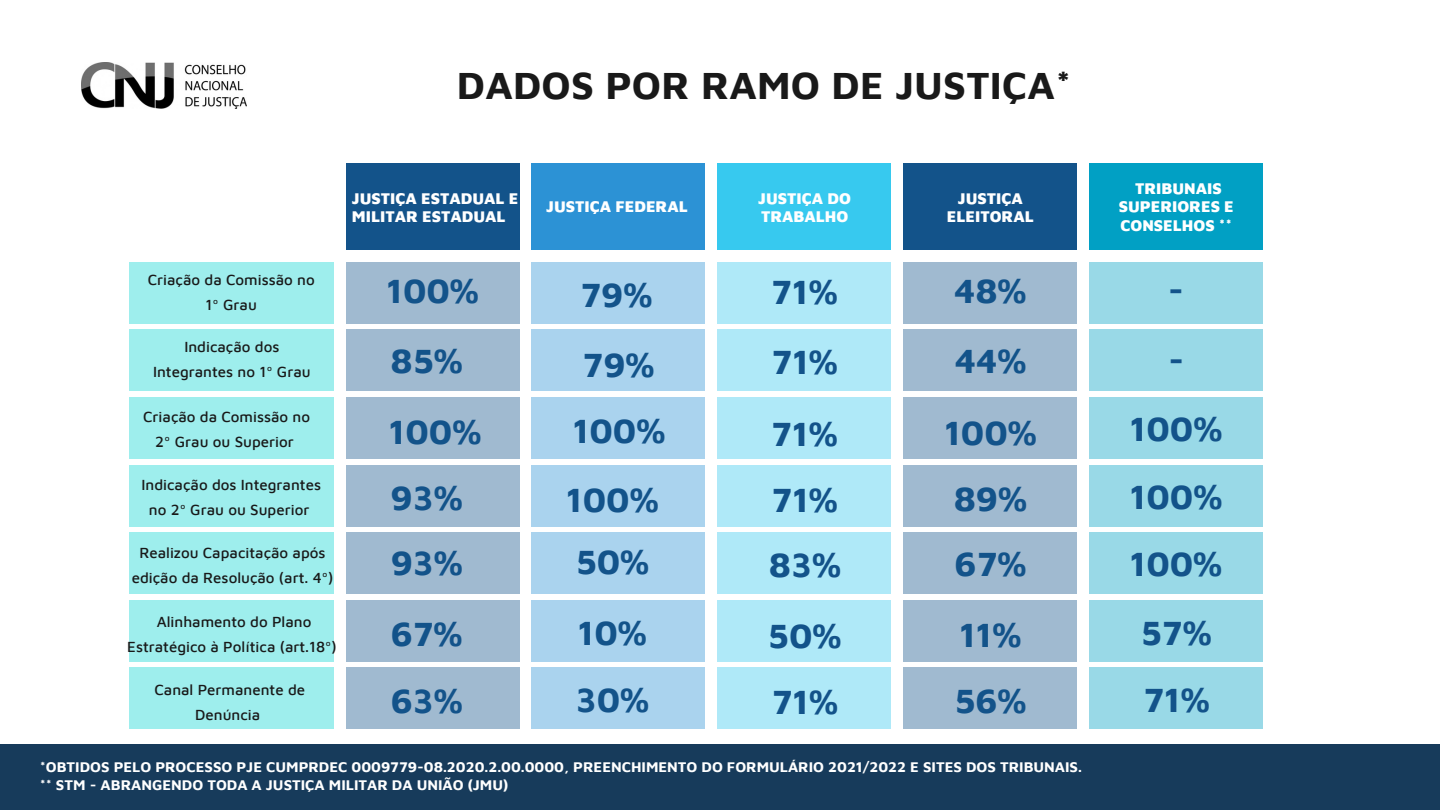
<style>
.page{position:relative;width:1440px;height:810px;background:#fff}
.page>*{position:absolute;margin:0;border:0;box-sizing:border-box;transform-origin:0 0}
.t1{font:700 39.7px "Maven Pro";letter-spacing:.005em;color:#191919}
.t2{font:700 35.2px "Maven Pro";color:#13538a}
.t3{font:900 15.9px/18.6px "Maven Pro";color:#fff;text-align:center}
.t4{font:500 15.1px/25px "Maven Pro";color:#191919;text-align:center}
.t5{font:700 14.8px "Maven Pro";color:#fff}
</style>
<div class="page">
<div style="left:346px;top:163px;width:173px;height:87px;background:#13538a"></div>
<div style="left:129px;top:262px;width:205px;height:62px;background:#9eeeed"></div>
<div style="left:129px;top:330px;width:205px;height:61px;background:#9eeeed"></div>
<div style="left:129px;top:397px;width:205px;height:62px;background:#9eeeed"></div>
<div style="left:346px;top:262px;width:173px;height:62px;background:#a0bad0"></div>
<div style="left:718px;top:262px;width:173px;height:62px;background:#afe9f8"></div>
<div style="left:532px;top:262px;width:173px;height:62px;background:#aad3ee"></div>
<div style="left:904px;top:262px;width:173px;height:62px;background:#a0bad0"></div>
<div style="left:1090px;top:262px;width:173px;height:62px;background:#99d9e7"></div>
<div style="left:346px;top:330px;width:173px;height:61px;background:#a0bad0"></div>
<div style="left:718px;top:330px;width:173px;height:61px;background:#afe9f8"></div>
<div style="left:532px;top:330px;width:173px;height:61px;background:#aad3ee"></div>
<div style="left:904px;top:330px;width:173px;height:61px;background:#a0bad0"></div>
<div style="left:1090px;top:330px;width:173px;height:61px;background:#99d9e7"></div>
<div style="left:346px;top:397px;width:173px;height:62px;background:#a0bad0"></div>
<div style="left:718px;top:397px;width:173px;height:62px;background:#afe9f8"></div>
<div style="left:532px;top:397px;width:173px;height:62px;background:#aad3ee"></div>
<div style="left:904px;top:397px;width:173px;height:62px;background:#a0bad0"></div>
<div style="left:1090px;top:397px;width:173px;height:62px;background:#99d9e7"></div>
<div style="left:346px;top:465px;width:173px;height:62px;background:#a0bad0"></div>
<div style="left:718px;top:465px;width:173px;height:62px;background:#afe9f8"></div>
<div style="left:532px;top:465px;width:173px;height:62px;background:#aad3ee"></div>
<div style="left:904px;top:465px;width:173px;height:62px;background:#a0bad0"></div>
<div style="left:1090px;top:465px;width:173px;height:62px;background:#99d9e7"></div>
<div style="left:129px;top:465px;width:205px;height:62px;background:#9eeeed"></div>
<div style="left:532px;top:163px;width:173px;height:87px;background:#2c92d5"></div>
<div style="left:718px;top:163px;width:173px;height:87px;background:#37c9ef"></div>
<div style="left:904px;top:163px;width:173px;height:87px;background:#13538a"></div>
<div style="left:1090px;top:163px;width:173px;height:87px;background:#01a0c4"></div>
<img style="left:81px;top:62px;width:166px;height:46px">
<div style="left:346px;top:533px;width:173px;height:61px;background:#a0bad0"></div>
<div style="left:718px;top:533px;width:173px;height:61px;background:#afe9f8"></div>
<div style="left:532px;top:533px;width:173px;height:61px;background:#aad3ee"></div>
<div style="left:904px;top:533px;width:173px;height:61px;background:#a0bad0"></div>
<div style="left:1090px;top:533px;width:173px;height:61px;background:#99d9e7"></div>
<div style="left:129px;top:533px;width:205px;height:61px;background:#9eeeed"></div>
<div style="left:346px;top:600px;width:173px;height:62px;background:#a0bad0"></div>
<div style="left:718px;top:600px;width:173px;height:62px;background:#afe9f8"></div>
<div style="left:532px;top:600px;width:173px;height:62px;background:#aad3ee"></div>
<div style="left:904px;top:600px;width:173px;height:62px;background:#a0bad0"></div>
<div style="left:1090px;top:600px;width:173px;height:62px;background:#99d9e7"></div>
<div style="left:129px;top:600px;width:205px;height:62px;background:#9eeeed"></div>
<div style="left:346px;top:667px;width:173px;height:62px;background:#a0bad0"></div>
<div style="left:718px;top:667px;width:173px;height:62px;background:#afe9f8"></div>
<div style="left:532px;top:667px;width:173px;height:62px;background:#aad3ee"></div>
<div style="left:904px;top:667px;width:173px;height:62px;background:#a0bad0"></div>
<div style="left:1090px;top:667px;width:173px;height:62px;background:#99d9e7"></div>
<div style="left:129px;top:667px;width:205px;height:62px;background:#9eeeed"></div>
<div style="left:0;top:744px;width:1440px;height:66px;background:#173b5b"></div>
<p class="t1" style="left:457px;top:60px;width:616px">DADOS POR RAMO DE JUSTIÇA*</p>
<p class="t3" style="left:352px;top:188px;width:168px;text-align:left">JUSTIÇA ESTADUAL E<br>MILITAR ESTADUAL</p>
<p class="t3" style="left:758px;top:189px;width:94px;text-align:left">JUSTIÇA DO<br>TRABALHO</p>
<p class="t3" style="left:546px;top:197px;width:143px">JUSTIÇA FEDERAL</p>
<p class="t4" style="left:148px;top:267px;width:168px">Criação da Comissão no<br>1º Grau</p>
<p class="t4" style="left:153px;top:334px;width:159px">Indicação dos<br>Integrantes no 1º Grau</p>
<p class="t4" style="left:143px;top:404px;width:168px">Criação da Comissão no<br>2º Grau ou Superior</p>
<p class="t4" style="left:142px;top:472px;width:181px">Indicação dos Integrantes no 2º Grau ou Superior</p>
<p class="t4" style="left:132px;top:540px;width:203px">Realizou Capacitação após edição da Resolução (art. 4º)</p>
<p class="t4" style="left:127px;top:608px;width:211px">Alinhamento do Plano<br>Estratégico à Política (art.18º)</p>
<p class="t4" style="left:154px;top:677px;width:152px">Canal Permanente de<br>Denúncia</p>
<p class="t2" style="left:386px;top:269px;width:94px">100%</p>
<p class="t2" style="left:390px;top:339px;width:74px">85%</p>
<p class="t2" style="left:389px;top:410px;width:94px">100%</p>
<p class="t2" style="left:391px;top:476px;width:74px">93%</p>
<p class="t2" style="left:391px;top:541px;width:74px">93%</p>
<p class="t2" style="left:391px;top:612px;width:73px">67%</p>
<p class="t2" style="left:391px;top:679px;width:73px">63%</p>
<p class="t2" style="left:580px;top:273px;width:73px">79%</p>
<p class="t2" style="left:583px;top:343px;width:73px">79%</p>
<p class="t2" style="left:573px;top:409px;width:94px">100%</p>
<p class="t2" style="left:566px;top:478px;width:94px">100%</p>
<p class="t2" style="left:576px;top:540px;width:75px">50%</p>
<p class="t2" style="left:578px;top:611px;width:70px">10%</p>
<p class="t2" style="left:576px;top:678px;width:75px">30%</p>
<p class="t2" style="left:771px;top:270px;width:68px">71%</p>
<p class="t2" style="left:772px;top:340px;width:68px">71%</p>
<p class="t2" style="left:771px;top:412px;width:68px">71%</p>
<p class="t2" style="left:772px;top:478px;width:68px">71%</p>
<p class="t2" style="left:769px;top:543px;width:74px">83%</p>
<p class="t2" style="left:768px;top:614px;width:75px">50%</p>
<p class="t2" style="left:772px;top:680px;width:68px">71%</p>
<p class="t3" style="left:947px;top:188px;width:88px">JUSTIÇA<br>ELEITORAL</p>
<p class="t2" style="left:954px;top:269px;width:74px">48%</p>
<p class="t2" style="left:954px;top:339px;width:73px">44%</p>
<p class="t2" style="left:944px;top:411px;width:94px">100%</p>
<p class="t2" style="left:954px;top:477px;width:75px">89%</p>
<p class="t2" style="left:955px;top:542px;width:73px">67%</p>
<p class="t2" style="left:959px;top:613px;width:64px">11%</p>
<p class="t2" style="left:955px;top:679px;width:74px">56%</p>
<p class="t5" style="left:40px;top:758px;width:1044px">*OBTIDOS PELO PROCESSO PJE CUMPRDEC 0009779-08.2020.2.00.0000, PREENCHIMENTO DO FORMULÁRIO 2021/2022 E SITES DOS TRIBUNAIS.</p>
<p class="t5" style="left:40px;top:776px;width:470px">** STM - ABRANGENDO TODA A JUSTIÇA MILITAR DA UNIÃO (JMU)</p>
<p class="t3" style="left:1119px;top:178px;width:117px">TRIBUNAIS<br>SUPERIORES E<br>CONSELHOS **</p>
<p class="t2" style="left:1168px;top:268px;width:18px">-</p>
<p class="t2" style="left:1168px;top:338px;width:18px">-</p>
<p class="t2" style="left:1130px;top:407px;width:94px">100%</p>
<p class="t2" style="left:1130px;top:475px;width:94px">100%</p>
<p class="t2" style="left:1130px;top:542px;width:94px">100%</p>
<p class="t2" style="left:1141px;top:611px;width:72px">57%</p>
<p class="t2" style="left:1143px;top:678px;width:68px">71%</p>
</div>
